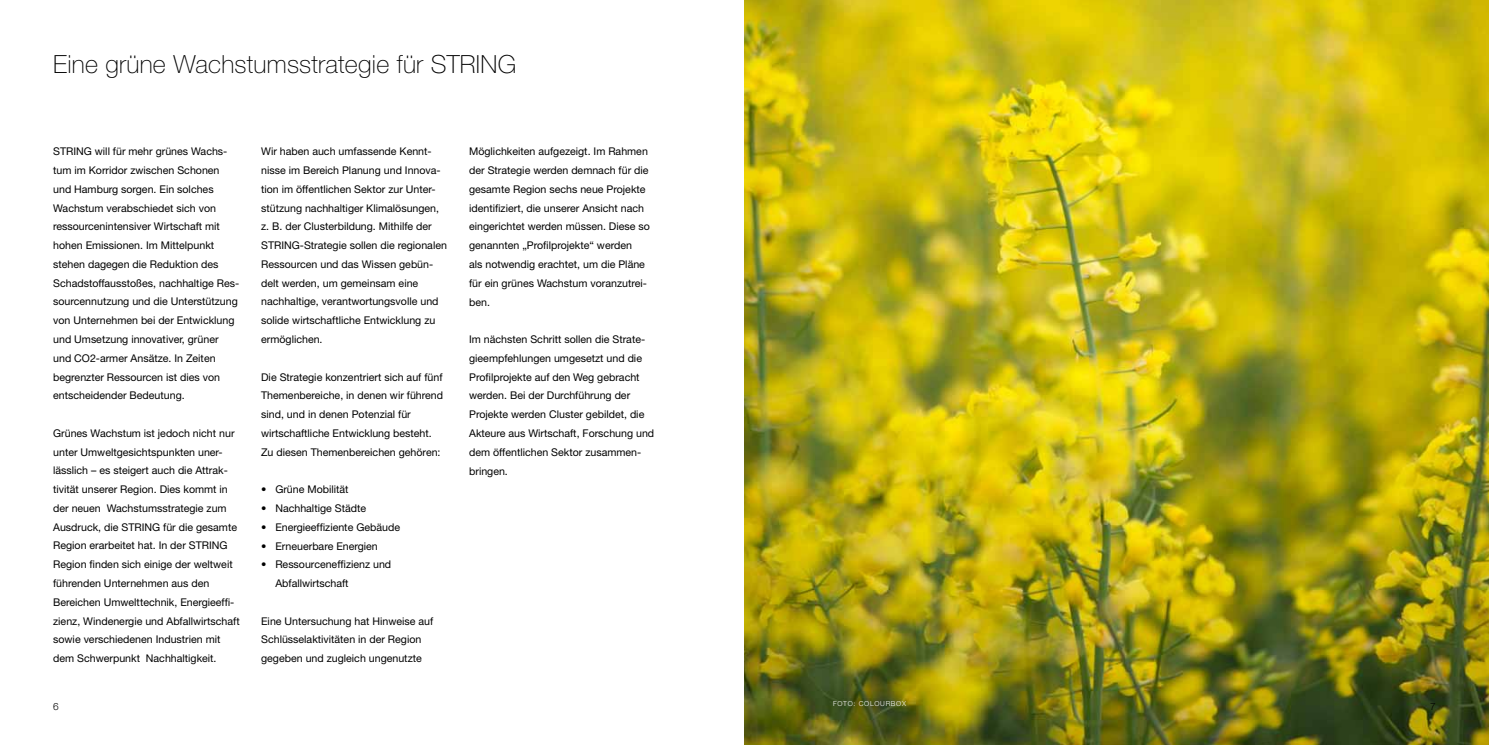
<style>
.page{position:relative;width:1489px;height:745px;background:#fff}
.page>*{position:absolute;margin:0;border:0;box-sizing:border-box;transform-origin:0 0}
.t1{font:100 25px "Helvetica Neue";letter-spacing:.01em;color:#000}
.t2{font:10.62px/18.8px "Helvetica Neue";color:#000}
.t3{font:300 10px "Helvetica Neue";color:#000}
.t4{font:300 6.88px "Helvetica Neue";letter-spacing:.1em;color:#fff}
</style>
<div class="page">
<img style="left:744px;top:0;width:744px;height:744px">
<h1 class="t1" style="left:53px;top:50px;width:464px">Eine grüne Wachstumsstrategie für STRING</h1>
<p class="t2" style="left:53px;top:142px;width:187px">STRING will für mehr grünes Wachs&shy;tum im Korridor zwischen Schonen und Hamburg sorgen. Ein solches Wachstum verabschiedet sich von ressourcenintensiver Wirtschaft mit hohen Emissionen. Im Mittelpunkt stehen dagegen die Reduktion des Schadstoffausstoßes, nachhaltige Res&shy;sourcennutzung und die Unterstützung von Unternehmen bei der Entwicklung und Umsetzung innovativer, grüner und CO2-armer Ansätze. In Zeiten begrenzter Ressourcen ist dies von entscheidender Bedeutung.</p>
<p class="t2" style="left:53px;top:423px;width:188px">Grünes Wachstum ist jedoch nicht nur unter Umweltgesichtspunkten uner&shy;lässlich – es steigert auch die Attrak&shy;tivität unserer Region. Dies kommt in der neuen Wachstumsstrategie zum Ausdruck, die STRING für die gesamte Region erarbeitet hat. In der STRING Region finden sich einige der weltweit führenden Unternehmen aus den Bereichen Umwelttechnik, Energieeffi&shy;zienz, Windenergie und Abfallwirtschaft sowie verschiedenen Industrien mit dem Schwerpunkt Nachhaltigkeit.</p>
<p class="t2" style="left:261px;top:142px;width:187px">Wir haben auch umfassende Kennt&shy;nisse im Bereich Planung und Innova&shy;tion im öffentlichen Sektor zur Unter&shy;stützung nachhaltiger Klimalösungen, z. B. der Clusterbildung. Mithilfe der STRING-Strategie sollen die regionalen Ressourcen und das Wissen gebün&shy;delt werden, um gemeinsam eine nachhaltige, verantwortungsvolle und solide wirtschaftliche Entwicklung zu ermöglichen.</p>
<p class="t2" style="left:261px;top:367px;width:183px">Die Strategie konzentriert sich auf fünf Themenbereiche, in denen wir führend sind, und in denen Potenzial für wirtschaftliche Entwicklung besteht.<br>Zu diesen Themenbereichen gehören:</p>
<p class="t2" style="left:261px;top:479px;width:89px">• Grüne Mobilität</p>
<p class="t2" style="left:261px;top:498px;width:106px">• Nachhaltige Städte</p>
<p class="t2" style="left:261px;top:517px;width:140px">• Energieeffiziente Gebäude</p>
<p class="t2" style="left:261px;top:536px;width:118px">• Erneuerbare Energien</p>
<p class="t2" style="left:275px;top:554px;width:117px;text-indent:-14px">• Ressourceneffizienz und<br>Abfallwirtschaft</p>
<p class="t2" style="left:261px;top:611px;width:173px">Eine Untersuchung hat Hinweise auf<br>Schlüsselaktivitäten in der Region gegeben und zugleich ungenutzte</p>
<p class="t2" style="left:469px;top:142px;width:182px">Möglichkeiten aufgezeigt. Im Rahmen der Strategie werden demnach für die gesamte Region sechs neue Projekte identifiziert, die unserer Ansicht nach eingerichtet werden müssen. Diese so genannten „Profilprojekte“ werden<br>als notwendig erachtet, um die Pläne für ein grünes Wachstum voranzutrei&shy;ben.</p>
<p class="t2" style="left:469px;top:329px;width:187px">Im nächsten Schritt sollen die Strate&shy;gieempfehlungen umgesetzt und die Profilprojekte auf den Weg gebracht werden. Bei der Durchführung der Projekte werden Cluster gebildet, die Akteure aus Wirtschaft, Forschung und dem öffentlichen Sektor zusammen&shy;bringen.</p>
<p class="t4" style="left:833px;top:699px;width:74px">FOTO: COLOURBOX</p>
<p class="t3" style="left:53px;top:700px;width:7px">6</p>
<p class="t3" style="left:1429px;top:700px;width:7px">7</p>
</div>
